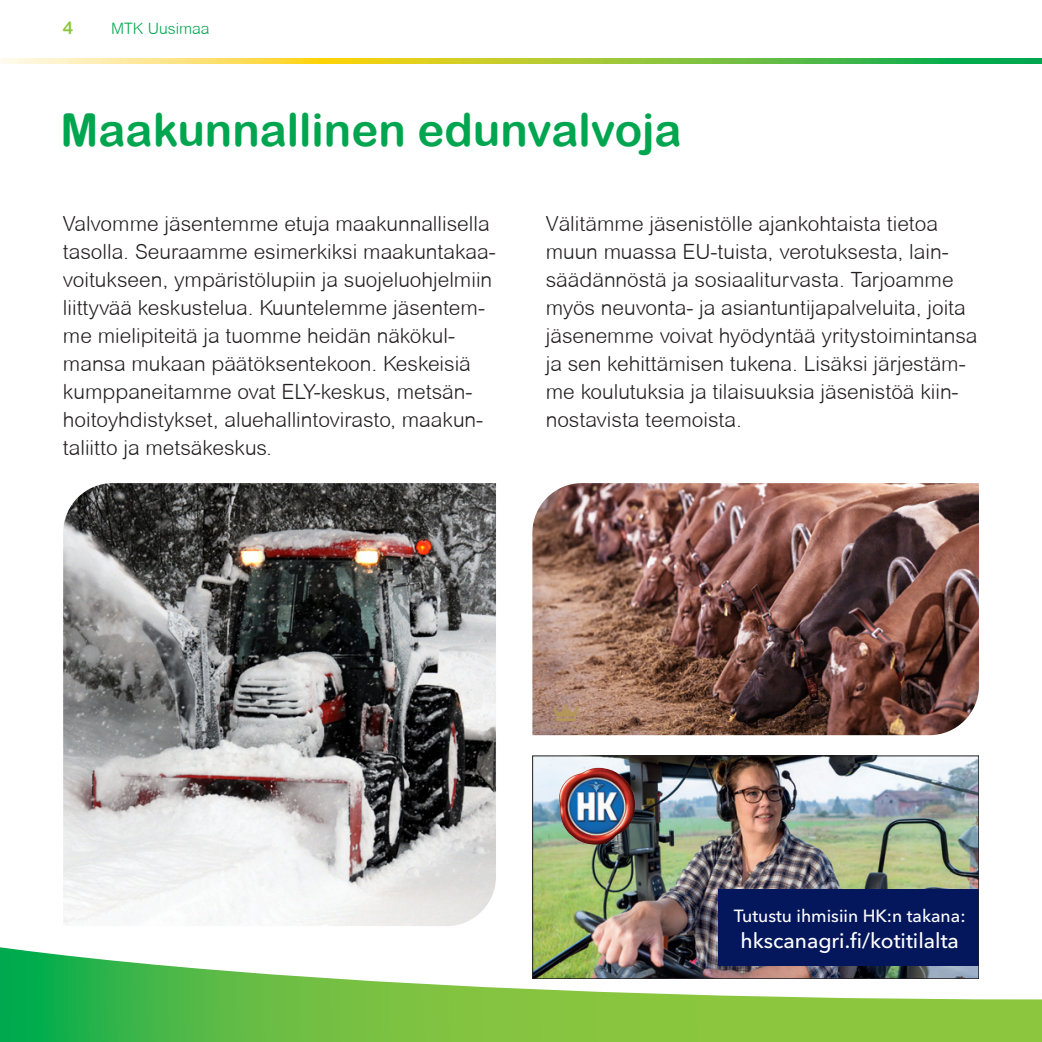
<style>
.page{position:relative;width:1042px;height:1042px;background:#fff}
.page>*{position:absolute;margin:0;border:0;box-sizing:border-box;transform-origin:0 0}
.t1{font:45.5px "Arial Rounded MT Bold";color:#00a54f}
.t2{font:300 21px/28px "Arial Rounded MT";color:#231f20}
.t3{font:500 21px "Avenir Next W1 G";color:#fff}
.t4{font:500 17.5px "Avenir Next W1 G";color:#fff}
.t5{font:17.5px "Arial Rounded MT Bold";color:#8bc63e}
.t6{font:300 15.75px "Arial Rounded MT";color:#00a54f}
</style>
<div class="page">
<svg style="left:0;top:58px;width:1042px;height:5px;background:#a6cc51"></svg>
<svg style="left:0;top:999px;width:1042px;height:43px;background:#70c042"></svg>
<svg style="left:0;top:755px;width:979px;height:244px"></svg>
<img style="left:534px;top:758px;width:443px;height:219px">
<img style="left:559px;top:768px;width:76px;height:77px">
<div style="left:719px;top:889px;width:260px;height:76px;background:#04175c"></div>
<div style="left:532px;top:756px;width:447px;height:223px;border:1px solid #231f20"></div>
<img style="left:63px;top:483px;width:433px;height:443px">
<img style="left:532px;top:483px;width:447px;height:252px">
<p class="t5" style="left:63px;top:17px;width:12px">4</p>
<p class="t6" style="left:111px;top:19px;width:100px">MTK Uusimaa</p>
<h1 class="t1" style="left:61px;top:103px;width:622px">Maakunnallinen edunvalvoja</h1>
<p class="t2" style="left:63px;top:209px;width:434px">Valvomme jäsentemme etuja maakunnallisella tasolla. Seuraamme esimerkiksi maakuntakaa&shy;voitukseen, ympäristölupiin ja suojeluohjelmiin liittyvää keskustelua. Kuuntelemme jäsentem&shy;me mielipiteitä ja tuomme heidän näkökul&shy;mansa mukaan päätöksentekoon. Keskeisiä kumppaneitamme ovat ELY-keskus, metsän&shy;hoitoyhdistykset, aluehallintovirasto, maakun&shy;taliitto ja metsäkeskus.</p>
<p class="t2" style="left:546px;top:209px;width:433px">Välitämme jäsenistölle ajankohtaista tietoa muun muassa EU-tuista, verotuksesta, lain&shy;säädännöstä ja sosiaaliturvasta. Tarjoamme myös neuvonta- ja asiantuntijapalveluita, joita jäsenemme voivat hyödyntää yritystoimintansa ja sen kehittämisen tukena. Lisäksi järjestäm&shy;me koulutuksia ja tilaisuuksia jäsenistöä kiin&shy;nostavista teemoista.</p>
<p class="t4" style="left:734px;top:906px;width:233px">Tutustu ihmisiin HK:n takana:</p>
<p class="t3" style="left:740px;top:927px;width:220px">hkscanagri.fi/kotitilalta</p>
</div>
